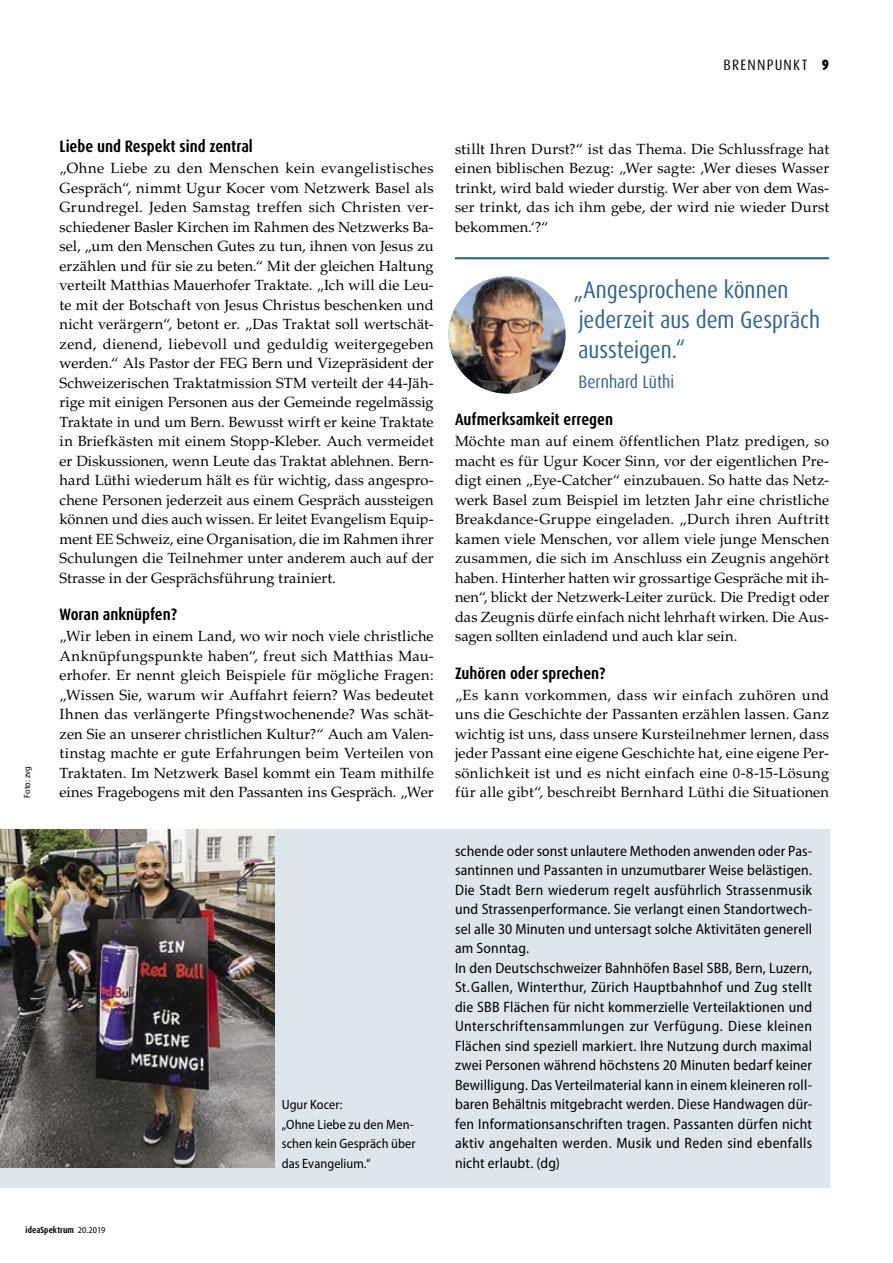
<style>
.page{position:relative;width:893px;height:1263px;background:#fff}
.page>*{position:absolute;margin:0;border:0;box-sizing:border-box;transform-origin:0 0}
.t1{font:condensed 24px/30px "Dax OT";color:#2c6295}
.t2{font:condensed 18px "Dax OT";color:#2c6295}
.t3{font:700 condensed 16.5px "Dax OT";color:#000}
.t4{font:semi-condensed 15px/19.5px "Myriad Pro";letter-spacing:.015em;color:#000}
.t5{font:condensed 15px "Dax OT";letter-spacing:.08em;color:#000}
.t6{font:14.7px/19.5px "Palatino LT Std";letter-spacing:.01em;color:#000;text-align:justify}
.t7{font:semi-condensed 13.5px/19.5px "Myriad Pro";letter-spacing:.005em;color:#000}
.t8{font:700 condensed 9px "Dax OT";letter-spacing:.005em;color:#000}
.t9{font:semi-condensed 9px "Myriad Pro";letter-spacing:.01em;color:#000}
.s1{font-weight:900}
.s2{font-family:"Myriad Pro";font-weight:400;font-stretch:semi-condensed}
</style>
<div class="page">
<div style="left:0;top:829px;width:829px;height:358px;background:#dee6ec"></div>
<img style="left:0;top:829px;width:275px;height:339px">
<hr style="left:455px;top:257px;width:374px;height:2px;background:#2c6295">
<img style="left:448px;top:277px;width:117px;height:117px;border-radius:58px">
<p class="t5" style="left:724px;top:55px;width:107px">BRENNPUNKT <span class="s1">9</span></p>
<p class="t9" style="left:22px;top:798px;width:34px;rotate:-90deg">Foto: zvg</p>
<p class="t3" style="left:60px;top:136px;width:195px">Liebe und Respekt sind zentral</p>
<p class="t6" style="left:60px;top:159px;width:376px">„Ohne Liebe zu den Menschen kein evangelistisches Gespräch“, nimmt Ugur Kocer vom Netzwerk Basel als Grundregel. Jeden Samstag treffen sich Christen ver&shy;schiedener Basler Kirchen im Rahmen des Netzwerks Ba&shy;sel, „um den Menschen Gutes zu tun, ihnen von Jesus zu erzählen und für sie zu beten.“ Mit der gleichen Haltung verteilt Matthias Mauerhofer Traktate. „Ich will die Leu&shy;te mit der Botschaft von Jesus Christus beschenken und nicht verärgern“, betont er. „Das Traktat soll wertschät&shy;zend, dienend, liebevoll und geduldig weitergegeben werden.“ Als Pastor der FEG Bern und Vizepräsident der Schweizerischen Traktatmission STM verteilt der 44-Jäh&shy;rige mit einigen Personen aus der Gemeinde regelmässig Traktate in und um Bern. Bewusst wirft er keine Traktate in Briefkästen mit einem Stopp-Kleber. Auch vermeidet er Diskussionen, wenn Leute das Traktat ablehnen. Bern&shy;hard Lüthi wiederum hält es für wichtig, dass angespro&shy;chene Personen jederzeit aus einem Gespräch aussteigen können und dies auch wissen. Er leitet Evangelism Equip&shy;ment EE Schweiz, eine Organisation, die im Rahmen ihrer Schulungen die Teilnehmer unter anderem auch auf der Strasse in der Gesprächsführung trainiert.</p>
<p class="t3" style="left:60px;top:604px;width:119px">Woran anknüpfen?</p>
<p class="t6" style="left:60px;top:627px;width:376px">„Wir leben in einem Land, wo wir noch viele christliche Anknüpfungspunkte haben“, freut sich Matthias Mau&shy;erhofer. Er nennt gleich Beispiele für mögliche Fragen: „Wissen Sie, warum wir Auffahrt feiern? Was bedeutet Ihnen das verlängerte Pfingstwochenende? Was schät&shy;zen Sie an unserer christlichen Kultur?“ Auch am Valen&shy;tinstag machte er gute Erfahrungen beim Verteilen von Traktaten. Im Netzwerk Basel kommt ein Team mithilfe eines Fragebogens mit den Passanten ins Gespräch. „Wer</p>
<p class="t7" style="left:282px;top:1095px;width:135px">Ugur Kocer:<br>„Ohne Liebe zu den Men&shy;schen kein Gespräch über das Evangelium.“</p>
<p class="t6" style="left:455px;top:139px;width:376px">stillt Ihren Durst?“ ist das Thema. Die Schlussfrage hat einen biblischen Bezug: „Wer sagte: ‚Wer dieses Wasser trinkt, wird bald wieder durstig. Wer aber von dem Was&shy;ser trinkt, das ich ihm gebe, der wird nie wieder Durst bekommen.‘?“</p>
<h1 class="t1" style="left:573px;top:274px;width:248px">„Angesprochene können jederzeit aus dem Gespräch aussteigen.“</h1>
<p class="t2" style="left:579px;top:370px;width:97px">Bernhard Lüthi</p>
<p class="t3" style="left:455px;top:409px;width:160px">Aufmerksamkeit erregen</p>
<p class="t6" style="left:455px;top:432px;width:376px">Möchte man auf einem öffentlichen Platz predigen, so macht es für Ugur Kocer Sinn, vor der eigentlichen Pre&shy;digt einen „Eye-Catcher“ einzubauen. So hatte das Netz&shy;werk Basel zum Beispiel im letzten Jahr eine christliche Breakdance-Gruppe eingeladen. „Durch ihren Auftritt kamen viele Menschen, vor allem viele junge Menschen zusammen, die sich im Anschluss ein Zeugnis angehört haben. Hinterher hatten wir grossartige Gespräche mit ih&shy;nen“, blickt der Netzwerk-Leiter zurück. Die Predigt oder das Zeugnis dürfe einfach nicht lehrhaft wirken. Die Aus&shy;sagen sollten einladend und auch klar sein.</p>
<p class="t3" style="left:455px;top:662px;width:152px">Zuhören oder sprechen?</p>
<p class="t6" style="left:455px;top:685px;width:376px">„Es kann vorkommen, dass wir einfach zuhören und uns die Geschichte der Passanten erzählen lassen. Ganz wichtig ist uns, dass unsere Kursteilnehmer lernen, dass jeder Passant eine eigene Geschichte hat, eine eigene Per&shy;sönlichkeit ist und es nicht einfach eine 0-8-15-Lösung für alle gibt“, beschreibt Bernhard Lüthi die Situationen</p>
<p class="t4" style="left:455px;top:841px;width:359px">schende oder sonst unlautere Methoden anwenden oder Pas&shy;santinnen und Passanten in unzumutbarer Weise belästigen.<br>Die Stadt Bern wiederum regelt ausführlich Strassenmusik und Strassenperformance. Sie verlangt einen Standortwech&shy;sel alle 30 Minuten und untersagt solche Aktivitäten generell am Sonntag.<br>In den Deutschschweizer Bahnhöfen Basel SBB, Bern, Luzern, St.Gallen, Winterthur, Zürich Hauptbahnhof und Zug stellt die SBB Flächen für nicht kommerzielle Verteilaktionen und Unterschriftensammlungen zur Verfügung. Diese kleinen Flächen sind speziell markiert. Ihre Nutzung durch maximal zwei Personen während höchstens 20 Minuten bedarf keiner Bewilligung. Das Verteilmaterial kann in einem kleineren roll&shy;baren Behältnis mitgebracht werden. Diese Handwagen dür&shy;fen Informationsanschriften tragen. Passanten dürfen nicht aktiv angehalten werden. Musik und Reden sind ebenfalls nicht erlaubt. (dg)</p>
<p class="t8" style="left:26px;top:1224px;width:81px">ideaSpektrum <span class="s2">20.2019</span></p>
</div>
